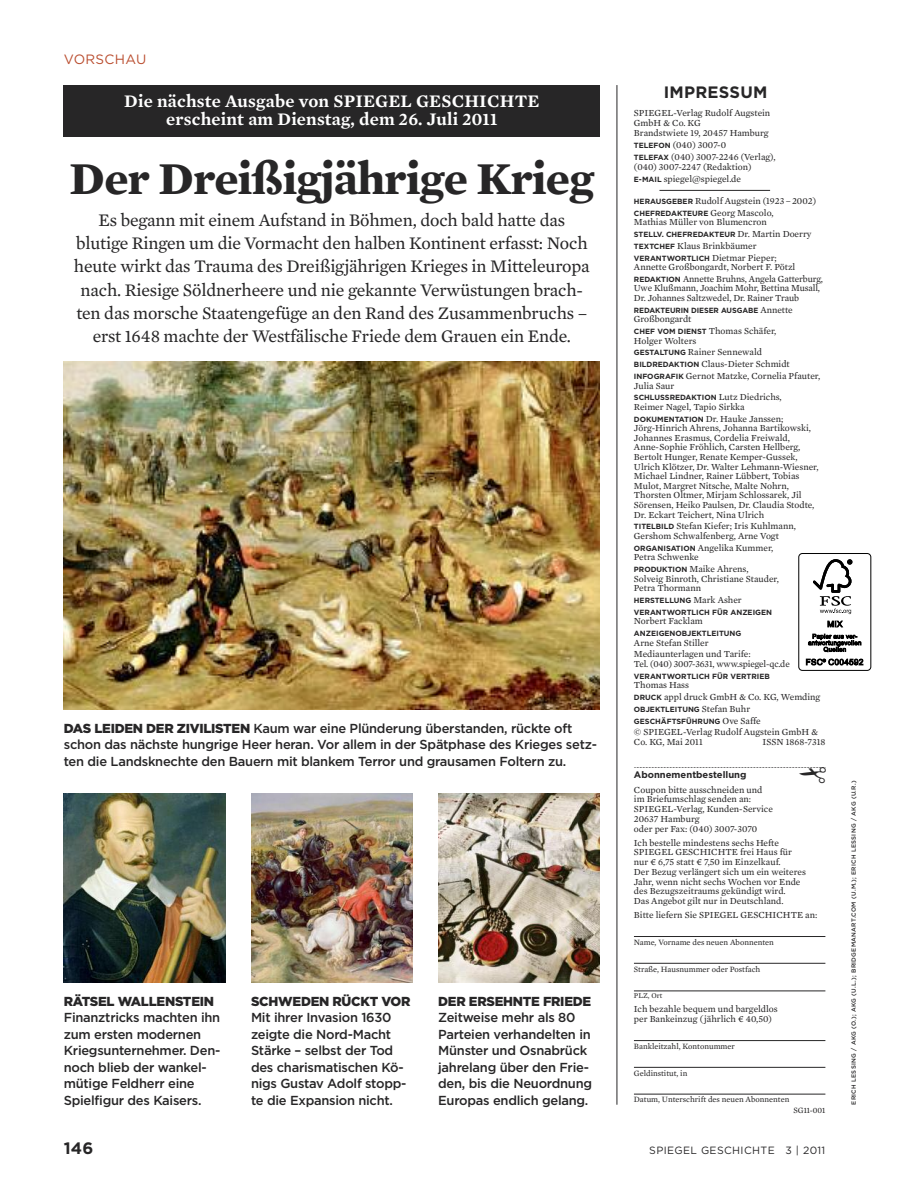
<style>
.page{position:relative;width:902px;height:1191px;background:#fff}
.page>*{position:absolute;margin:0;border:0;box-sizing:border-box;transform-origin:0 0}
.t1{font:700 46.5px "Mercury Text G2";letter-spacing:-.015em;color:#272627}
.t2{font:18px/23.2px "Mercury Text G2";letter-spacing:-.01em;color:#272627;text-align:center}
.t3{font:600 18px/18px "Mercury Text G2";letter-spacing:.01em;color:#fff;text-align:center}
.t4{font:700 16.5px "Gotham";letter-spacing:.015em;color:#272627}
.t5{font:13.5px "Gotham";letter-spacing:.025em;color:#ba4e30}
.t6{font:500 13.05px/16.5px "Gotham";letter-spacing:-.02em;color:#272627}
.t7{font:900 13.05px "Gotham";letter-spacing:-.02em;color:#272627}
.t8{font:10.5px "Gotham";letter-spacing:.035em;color:#272627}
.t9{font:9.45px/9.6px "Mercury Text G2";color:#272627}
.t10{font:700 9.45px "Gotham";color:#272627}
.t11{font:8.25px "Mercury Text G2";color:#272627}
.t12{font:700 7.5px/11.7px "Gotham";color:#272627}
.t13{font:7.5px "Mercury Text G2";color:#272627}
.t14{font:500 6px "Gotham";letter-spacing:.05em;color:#272627}
.s1{font-weight:900}
.s2{font-family:"Gotham";font-weight:700;font-size:7.5px}
.s3{font-family:"Mercury Text G2";font-weight:400;font-size:9.45px}
</style>
<div class="page">
<hr style="left:616px;top:85px;width:1px;height:1019px;background:#272627">
<div style="left:64px;top:85px;width:536px;height:52px;background:#272627"></div>
<img style="left:64px;top:362px;width:536px;height:347px">
<img style="left:251px;top:793px;width:161px;height:189px">
<img style="left:438px;top:793px;width:162px;height:189px">
<img style="left:64px;top:793px;width:161px;height:189px">
<hr style="left:659px;top:190px;width:111px;height:1px;background:#272627">
<hr style="left:634px;top:936px;width:191px;height:1px;background:#272627">
<hr style="left:634px;top:963px;width:191px;height:1px;background:#272627">
<hr style="left:634px;top:990px;width:191px;height:1px;background:#272627">
<hr style="left:634px;top:1040px;width:191px;height:1px;background:#272627">
<hr style="left:634px;top:1067px;width:191px;height:1px;background:#272627">
<hr style="left:634px;top:1093px;width:191px;height:1px;background:#272627">
<div style="left:798px;top:553px;width:73px;height:118px;border:1px solid #000;border-radius:4px"></div>
<svg style="left:813px;top:559px;width:39px;height:55px"></svg>
<svg style="left:827px;top:620px;width:15px;height:7px"></svg>
<svg style="left:808px;top:634px;width:53px;height:18px"></svg>
<svg style="left:806px;top:658px;width:57px;height:7px"></svg>
<svg style="left:634px;top:767px;width:191px;height:1px"></svg>
<h3 class="t5" style="left:64px;top:54px;width:84px">VORSCHAU</h3>
<h2 class="t3" style="left:124px;top:92px;width:416px">Die nächste Ausgabe von SPIEGEL GESCHICHTE erscheint am Dienstag, dem 26. Juli 2011</h2>
<h1 class="t1" style="left:69px;top:165px;width:526px">Der Dreißigjährige Krieg</h1>
<p class="t2" style="left:74px;top:208px;width:517px">Es begann mit einem Aufstand in Böhmen, doch bald hatte das blutige Ringen um die Vormacht den halben Kontinent erfasst: Noch heute wirkt das Trauma des Dreißigjährigen Krieges in Mitteleuropa nach. Riesige Söldnerheere und nie gekannte Verwüstungen brach&shy;ten das morsche Staatengefüge an den Rand des Zusammenbruchs – erst 1648 machte der Westfälische Friede dem Grauen ein Ende.</p>
<h3 class="t6" style="left:64px;top:721px;width:534px"><span class="s1">DAS LEIDEN DER ZIVILISTEN</span> Kaum war eine Plünderung überstanden, rückte oft schon das nächste hungrige Heer heran. Vor allem in der Spätphase des Krieges setz&shy;ten die Landsknechte den Bauern mit blankem Terror und grausamen Foltern zu.</h3>
<h3 class="t7" style="left:64px;top:996px;width:152px">RÄTSEL WALLENSTEIN</h3>
<h3 class="t6" style="left:64px;top:1010px;width:158px">Finanztricks machten ihn zum ersten modernen<br>Kriegsunternehmer. Den&shy;noch blieb der wankel&shy;mütige Feldherr eine<br>Spielfigur des Kaisers.</h3>
<h3 class="t7" style="left:251px;top:996px;width:161px">SCHWEDEN RÜCKT VOR</h3>
<h3 class="t6" style="left:251px;top:1010px;width:157px">Mit ihrer Invasion 1630 zeigte die Nord-Macht<br>Stärke – selbst der Tod des charismatischen Kö&shy;nigs Gustav Adolf stopp&shy;te die Expansion nicht.</h3>
<h3 class="t7" style="left:438px;top:996px;width:154px">DER ERSEHNTE FRIEDE</h3>
<h3 class="t6" style="left:438px;top:1010px;width:155px">Zeitweise mehr als 80<br>Parteien verhandelten in<br>Münster und Osnabrück jahrelang über den Frie&shy;den, bis die Neuordnung<br>Europas endlich gelang.</h3>
<h3 class="t4" style="left:663px;top:87px;width:105px">IMPRESSUM</h3>
<p class="t9" style="left:634px;top:108px;width:138px">SPIEGEL-Verlag Rudolf Augstein<br>GmbH &amp; Co. KG<br>Brandstwiete 19, 20457 Hamburg</p>
<p class="t9" style="left:634px;top:138px;width:143px;line-height:12.1px"><span class="s2">TELEFON</span> (040) 3007-0<br><span class="s2">TELEFAX</span> (040) 3007-2246 (Verlag),</p>
<p class="t9" style="left:634px;top:160px;width:119px;line-height:12.1px">(040) 3007-2247 (Redaktion)<br><span class="s2">E-MAIL</span> spiegel@spiegel.de</p>
<p class="t9" style="left:634px;top:196px;width:184px"><span class="s2">HERAUSGEBER</span> Rudolf Augstein (1923–2002)</p>
<p class="t12" style="left:634px;top:208px;width:141px">CHEFREDAKTEURE <span class="s3">Georg Mascolo,</span></p>
<p class="t9" style="left:634px;top:217px;width:134px">Mathias Müller von Blumencron</p>
<p class="t12" style="left:634px;top:229px;width:179px">STELLV. CHEFREDAKTEUR <span class="s3">Dr. Martin Doerry</span></p>
<p class="t9" style="left:634px;top:241px;width:124px"><span class="s2">TEXTCHEF</span> Klaus Brinkbäumer</p>
<p class="t12" style="left:634px;top:253px;width:144px">VERANTWORTLICH <span class="s3">Dietmar Pieper;</span></p>
<p class="t9" style="left:634px;top:261px;width:190px;line-height:11.7px">Annette Großbongardt, Norbert F. Pötzl<br><span class="s2">REDAKTION</span> Annette Bruhns, Angela Gatterburg,</p>
<p class="t9" style="left:634px;top:283px;width:188px">Uwe Klußmann, Joachim Mohr, Bettina Musall,<br>Dr. Johannes Saltzwedel, Dr. Rainer Traub</p>
<p class="t12" style="left:634px;top:305px;width:160px">REDAKTEURIN DIESER AUSGABE <span class="s3">Annette</span></p>
<p class="t9" style="left:634px;top:313px;width:144px;line-height:11.7px">Großbongardt<br><span class="s2">CHEF VOM DIENST</span> Thomas Schäfer,</p>
<p class="t9" style="left:634px;top:335px;width:188px;line-height:11.7px">Holger Wolters<br><span class="s2">GESTALTUNG</span> Rainer Sennewald<br><span class="s2">BILDREDAKTION</span> Claus-Dieter Schmidt<br><span class="s2">INFOGRAFIK</span> Gernot Matzke, Cornelia Pfauter,</p>
<p class="t9" style="left:634px;top:380px;width:42px">Julia Saur</p>
<p class="t12" style="left:634px;top:392px;width:149px">SCHLUSSREDAKTION <span class="s3">Lutz Diedrichs,</span></p>
<p class="t9" style="left:634px;top:401px;width:151px;line-height:11.7px">Reimer Nagel, Tapio Sirkka<br><span class="s2">DOKUMENTATION</span> Dr. Hauke Janssen;</p>
<p class="t9" style="left:634px;top:423px;width:186px">Jörg-Hinrich Ahrens, Johanna Bartikowski, Johannes Erasmus, Cordelia Freiwald, Anne-Sophie Fröhlich, Carsten Hellberg, Bertolt Hunger, Renate Kemper-Gussek, Ulrich Klötzer, Dr. Walter Lehmann-Wiesner, Michael Lindner, Rainer Lübbert, Tobias Mulot, Margret Nitsche, Malte Nohrn, Thorsten Oltmer, Mirjam Schlossarek, Jil Sörensen, Heiko Paulsen, Dr. Claudia Stodte, Dr. Eckart Teichert, Nina Ulrich</p>
<p class="t9" style="left:634px;top:521px;width:163px"><span class="s2">TITELBILD</span> Stefan Kiefer; Iris Kuhlmann,<br>Gershom Schwalfenberg, Arne Vogt</p>
<p class="t9" style="left:634px;top:542px;width:141px"><span class="s2">ORGANISATION</span> Angelika Kummer,<br>Petra Schwenke</p>
<p class="t9" style="left:634px;top:564px;width:146px"><span class="s2">PRODUKTION</span> Maike Ahrens,<br>Solveig Binroth, Christiane Stauder,<br>Petra Thormann</p>
<p class="t12" style="left:634px;top:595px;width:140px">HERSTELLUNG <span class="s3">Mark Asher<br></span>VERANTWORTLICH FÜR ANZEIGEN</p>
<p class="t9" style="left:634px;top:616px;width:70px">Norbert Facklam</p>
<p class="t12" style="left:634px;top:628px;width:109px">ANZEIGENOBJEKTLEITUNG</p>
<p class="t9" style="left:634px;top:636px;width:118px;line-height:11.7px">Arne Stefan Stiller<br>Mediaunterlagen und Tarife:</p>
<p class="t9" style="left:634px;top:659px;width:157px">Tel. (040) 3007-3631, www.spiegel-qc.de</p>
<p class="t12" style="left:634px;top:671px;width:137px">VERANTWORTLICH FÜR VERTRIEB</p>
<p class="t9" style="left:634px;top:679px;width:188px;line-height:11.7px">Thomas Hass<br><span class="s2">DRUCK</span> appl druck GmbH &amp; Co. KG, Wemding</p>
<p class="t12" style="left:634px;top:704px;width:128px">OBJEKTLEITUNG <span class="s3">Stefan Buhr<br></span>GESCHÄFTSFÜHRUNG <span class="s3">Ove Saffe</span></p>
<p class="t9" style="left:634px;top:727px;width:186px">© SPIEGEL-Verlag Rudolf Augstein GmbH &amp;<br>Co. KG, Mai 2011</p>
<p class="t9" style="left:762px;top:737px;width:64px">ISSN 1868-7318</p>
<p class="t10" style="left:634px;top:772px;width:114px">Abonnementbestellung</p>
<p class="t9" style="left:634px;top:784px;width:140px">Coupon bitte ausschneiden und im Briefumschlag senden an:<br>SPIEGEL-Verlag, Kunden-Service<br>20637 Hamburg<br>oder per Fax: (040) 3007-3070</p>
<p class="t9" style="left:634px;top:837px;width:173px">Ich bestelle mindestens sechs Hefte SPIEGEL GESCHICHTE frei Haus für nur € 6,75 statt € 7,50 im Einzelkauf.<br>Der Bezug verlängert sich um ein weiteres Jahr, wenn nicht sechs Wochen vor Ende des Bezugszeitraums gekündigt wird.<br>Das Angebot gilt nur in Deutschland.</p>
<p class="t9" style="left:634px;top:910px;width:185px">Bitte liefern Sie SPIEGEL GESCHICHTE an:</p>
<p class="t11" style="left:634px;top:937px;width:141px">Name, Vorname des neuen Abonnenten</p>
<p class="t11" style="left:634px;top:964px;width:128px">Straße, Hausnummer oder Postfach</p>
<p class="t13" style="left:634px;top:991px;width:30px">PLZ, Ort</p>
<p class="t9" style="left:634px;top:1004px;width:145px">Ich bezahle bequem und bargeldlos per Bankeinzug (jährlich € 40,50)</p>
<p class="t11" style="left:634px;top:1041px;width:102px">Bankleitzahl, Kontonummer</p>
<p class="t11" style="left:634px;top:1068px;width:55px">Geldinstitut, in</p>
<p class="t11" style="left:634px;top:1094px;width:157px">Datum, Unterschrift des neuen Abonnenten</p>
<p class="t11" style="left:793px;top:1105px;width:33px">SG11-001</p>
<h3 class="t4" style="left:64px;top:1142px;width:31px">146</h3>
<p class="t8" style="left:649px;top:1146px;width:178px">SPIEGEL GESCHICHTE 3 | 2011</p>
<p class="t14" style="left:851px;top:1104px;width:326px;rotate:-90deg">ERICH LESSING / AKG (O.); AKG (U.L.); BRIDGEMANART.COM (U.M.); ERICH LESSING / AKG (U.R.)</p>
</div>
